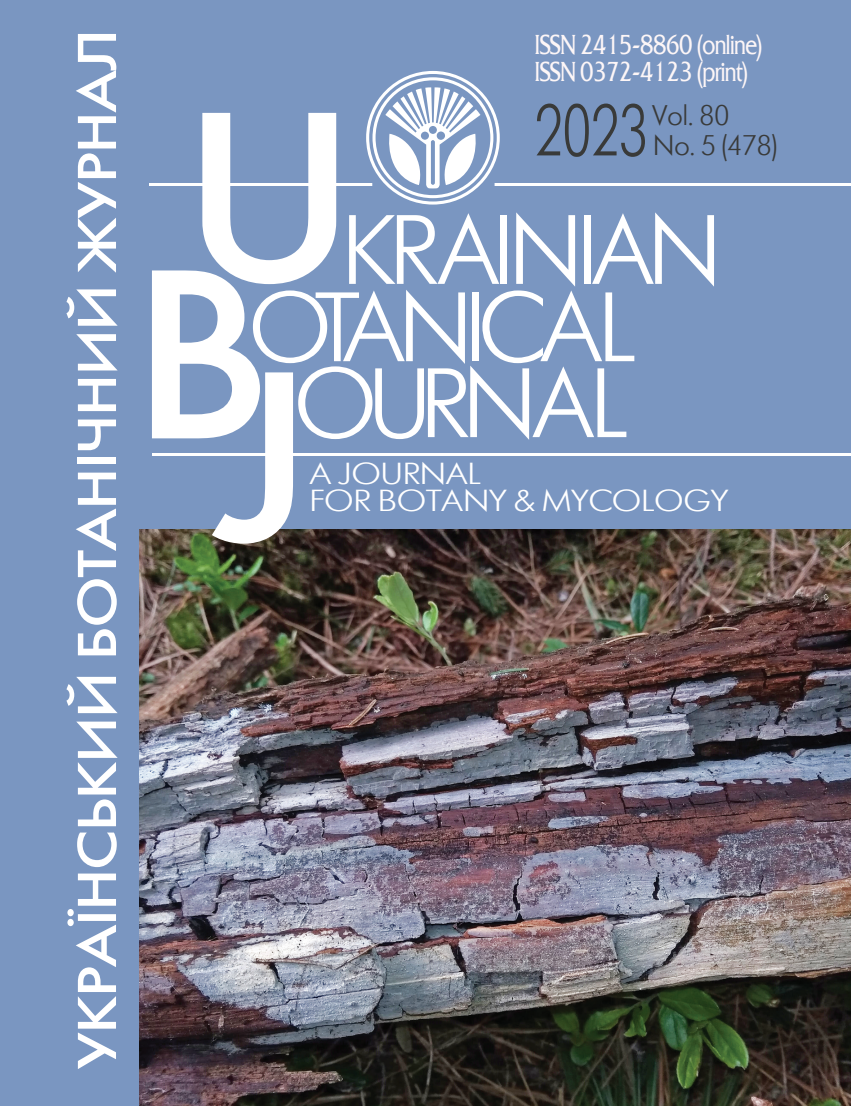
<style>
.page{position:relative;width:851px;height:1106px;background:#fff}
.page>*{position:absolute;margin:0;border:0;box-sizing:border-box;transform-origin:0 0}
.t1{font:239.7px "Futura Futuris C";color:#fff;scale:1.08 1}
.t2{font:98.25px "Futura Futuris Light C";letter-spacing:-.085em;color:#fff}
.t3{font:98.25px "Futura Futuris Light C";letter-spacing:-.105em;color:#fff}
.t4{font:72px "Futura Futuris Light C";color:#393a39;scale:.75 1}
.t5{font:54.45px "Futura Futuris C";letter-spacing:-.025em;color:#fff;scale:1.15 1}
.t6{font:30.3px/26.5px "Futura Futuris Light C";letter-spacing:-.025em;color:#fff;scale:1.15 1}
.t7{font:28.2px "Futura Futuris Light C";letter-spacing:-.025em;color:#393a39}
.t8{font:27.15px/27.2px "Friz Quadrata C";letter-spacing:-.025em;color:#fdf6f7;scale:.77 1}
</style>
<div class="page">
<div style="left:0;top:0;width:850px;height:1106px;background:#7a96c1"></div>
<img style="left:139px;top:530px;width:711px;height:576px">
<img style="left:149px;top:184px;width:701px;height:2px">
<img style="left:152px;top:453px;width:698px;height:2px">
<svg style="left:366px;top:71px;width:133px;height:133px"></svg>
<h3 class="t5" style="left:64px;top:1069px;width:906px;rotate:-90deg">УКРАЇНСЬКИЙ БОТАНІЧНИЙ ЖУРНАЛ</h3>
<p class="t8" style="left:534px;top:32px;width:299px">ISSN 2415-8860 (online)<br>ISSN 0372-4123 (print)</p>
<p class="t7" style="left:651px;top:101px;width:79px">Vol. 80</p>
<h3 class="t4" style="left:533px;top:94px;width:154px">2023</h3>
<h1 class="t1" style="left:182px;top:53px;width:164px">U</h1>
<p class="t7" style="left:652px;top:131px;width:126px">No. 5 (478)</p>
<h2 class="t2" style="left:340px;top:200px;width:383px">KRAINIAN</h2>
<h1 class="t1" style="left:131px;top:261px;width:170px">JB</h1>
<h2 class="t3" style="left:247px;top:277px;width:389px">OTANICAL</h2>
<h2 class="t2" style="left:293px;top:353px;width:336px">OURNAL</h2>
<p class="t6" style="left:309px;top:461px;width:366px">A JOURNAL<br>FOR BOTANY &amp; MYCOLOGY</p>
</div>
